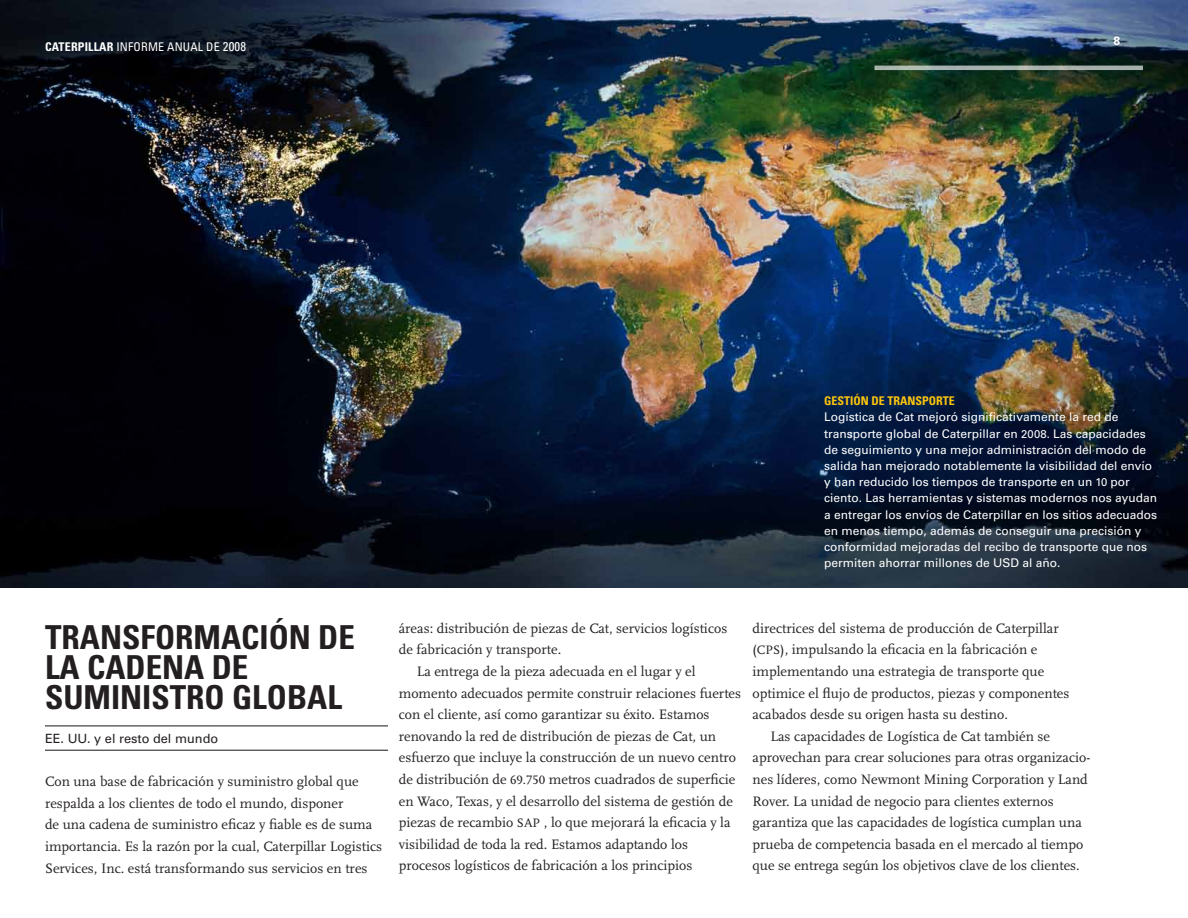
<style>
.page{position:relative;width:1188px;height:918px;background:#fff}
.page>*{position:absolute;margin:0;border:0;box-sizing:border-box;transform-origin:0 0}
.Story_Caption{font:700 condensed 33px/30px "Univers LT";color:#231f20}
.Body{font:14.25px/21.6px "Scala LF";color:#231f20}
.Story_Place{font:12.75px "Univers LT";color:#231f20}
.Rollover_Body{font:12px/16.2px "Univers LT";color:#fff}
.Caption_head{font:condensed 12px "Univers LT";letter-spacing:.015em;color:#fff}
.Rollover_Head{font:700 condensed 12px "Univers LT";color:#fec50d}
.t1{font:700 12px "Univers LT";color:#fff}
.s1{font-weight:700}
.s2{font-size:12.75px}
.s3{font-size:11.25px}
</style>
<div class="page">
<img style="left:0;top:0;width:1188px;height:588px">
<hr style="left:45px;top:725px;width:343px;height:1px;background:#231f20">
<hr style="left:45px;top:750px;width:343px;height:1px;background:#231f20">
<svg style="left:874px;top:66px;width:269px;height:4px"></svg>
<p class="Caption_head" style="left:45px;top:39px;width:203px"><span class="s1">CATERPILLAR</span> INFORME ANUAL DE <span class="s2">2008</span></p>
<p class="t1" style="left:1113px;top:34px;width:8px">8</p>
<p class="Rollover_Head" style="left:824px;top:394px;width:132px">GESTIÓN DE TRANSPORTE</p>
<p class="Rollover_Body" style="left:824px;top:409px;width:335px">Logística de Cat mejoró significativamente la red de transporte global de Caterpillar en <span class="s3">2008.</span> Las capacidades de seguimiento y una mejor administración del modo de salida han mejorado notablemente la visibilidad del envío y han reducido los tiempos de transporte en un <span class="s3">10</span> por ciento. Las herramientas y sistemas modernos nos ayudan a entregar los envíos de Caterpillar en los sitios adecuados en menos tiempo, además de conseguir una precisión y conformidad mejoradas del recibo de transporte que nos permiten ahorrar millones de USD al año.</p>
<p class="Story_Caption" style="left:45px;top:622px;width:311px">TRANSFORMACIÓN DE<br>LA CADENA DE<br>SUMINISTRO GLOBAL</p>
<p class="Story_Place" style="left:45px;top:731px;width:175px">EE. UU. y el resto del mundo</p>
<p class="Body" style="left:45px;top:771px;width:339px">Con una base de fabricación y suministro global que respalda a los clientes de todo el mundo, disponer<br>de una cadena de suministro eficaz y fiable es de suma importancia. Es la razón por la cual, Caterpillar Logistics Services, Inc. está transformando sus servicios en tres</p>
<p class="Body" style="left:399px;top:618px;width:330px">áreas: distribución de piezas de Cat, servicios logísticos de fabricación y transporte.</p>
<p class="Body" style="left:399px;top:661px;width:344px;text-indent:18px">La entrega de la pieza adecuada en el lugar y el momento adecuados permite construir relaciones fuertes con el cliente, así como garantizar su éxito. Estamos renovando la red de distribución de piezas de Cat, un esfuerzo que incluye la construcción de un nuevo centro de distribución de <span class="s2">69.750</span> metros cuadrados de superficie en Waco, Texas, y el desarrollo del sistema de gestión de piezas de recambio <span class="s2">SAP</span> , lo que mejorará la eficacia y la visibilidad de toda la red. Estamos adaptando los procesos logísticos de fabricación a los principios</p>
<p class="Body" style="left:753px;top:618px;width:318px">directrices del sistema de producción de Caterpillar (<span class="s2">CPS</span>), impulsando la eficacia en la fabricación e implementando una estrategia de transporte que optimice el flujo de productos, piezas y componentes acabados desde su origen hasta su destino.</p>
<p class="Body" style="left:753px;top:726px;width:339px;text-indent:18px">Las capacidades de Logística de Cat también se aprovechan para crear soluciones para otras organizacio&shy;nes líderes, como Newmont Mining Corporation y Land Rover. La unidad de negocio para clientes externos garantiza que las capacidades de logística cumplan una prueba de competencia basada en el mercado al tiempo que se entrega según los objetivos clave de los clientes.</p>
</div>
